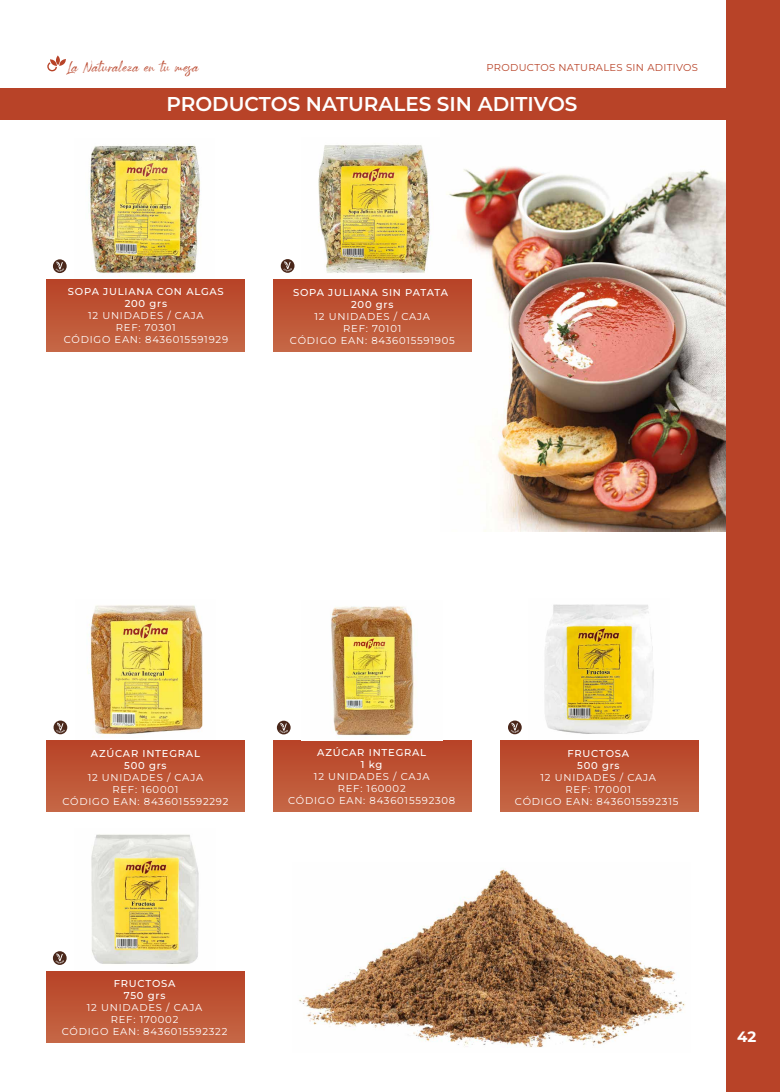
<style>
.page{position:relative;width:780px;height:1092px;background:#fff}
.page>*{position:absolute;margin:0;border:0;box-sizing:border-box;transform-origin:0 0}
.t1{font:600 20px "Montserrat";color:#fff}
.t2{font:100 15px "Montserrat";color:#fff}
.t3{font:13.75px "Spartwell";letter-spacing:.035em;color:#b84328}
.t4{font:100 10px/12px "Montserrat";letter-spacing:.075em;color:#fff;text-align:center}
.t5{font:100 10px "Montserrat";letter-spacing:.035em;color:#b84328}
</style>
<div class="page">
<img style="left:440px;top:120px;width:287px;height:412px">
<img style="left:299px;top:869px;width:386px;height:179px">
<div style="left:46px;top:971px;width:198px;height:71px;background:linear-gradient(to bottom,#b84326,#c56745)"></div>
<div style="left:500px;top:740px;width:198px;height:71px;background:linear-gradient(to bottom,#b84226,#c56745)"></div>
<div style="left:273px;top:740px;width:198px;height:71px;background:linear-gradient(to bottom,#b84226,#c56745)"></div>
<div style="left:46px;top:740px;width:198px;height:71px;background:linear-gradient(to bottom,#b84226,#c56745)"></div>
<div style="left:273px;top:280px;width:198px;height:71px;background:linear-gradient(to bottom,#b84327,#c56745)"></div>
<div style="left:46px;top:280px;width:198px;height:71px;background:linear-gradient(to bottom,#b84327,#c56745)"></div>
<img style="left:91px;top:834px;width:108px;height:130px">
<img style="left:544px;top:604px;width:110px;height:130px">
<img style="left:330px;top:606px;width:84px;height:130px">
<img style="left:87px;top:605px;width:116px;height:130px">
<img style="left:318px;top:137px;width:125px;height:142px">
<img style="left:90px;top:144px;width:111px;height:132px">
<svg style="left:53px;top:951px;width:14px;height:13px"></svg>
<svg style="left:508px;top:720px;width:13px;height:14px"></svg>
<svg style="left:277px;top:720px;width:13px;height:14px"></svg>
<svg style="left:54px;top:720px;width:13px;height:14px"></svg>
<svg style="left:281px;top:259px;width:13px;height:14px"></svg>
<svg style="left:53px;top:259px;width:14px;height:14px"></svg>
<div style="left:0;top:89px;width:780px;height:31px;background:#b84328"></div>
<svg style="left:47px;top:55px;width:19px;height:16px"></svg>
<div style="left:727px;top:0;width:53px;height:1091px;background:#b84328"></div>
<h3 class="t3" style="left:67px;top:58px;width:133px">La Naturaleza en tu mesa</h3>
<p class="t5" style="left:486px;top:60px;width:213px">PRODUCTOS NATURALES SIN ADITIVOS</p>
<h1 class="t1" style="left:166px;top:91px;width:412px">PRODUCTOS NATURALES SIN ADITIVOS</h1>
<p class="t4" style="left:64px;top:285px;width:166px">SOPA JULIANA CON ALGAS<br>200 grs<br>12 UNIDADES / CAJA<br>REF: 70301<br>CÓDIGO EAN: 8436015591929</p>
<p class="t4" style="left:290px;top:286px;width:166px">SOPA JULIANA SIN PATATA<br>200 grs<br>12 UNIDADES / CAJA<br>REF: 70101<br>CÓDIGO EAN: 8436015591905</p>
<p class="t4" style="left:62px;top:746px;width:167px">AZÚCAR INTEGRAL<br>500 grs<br>12 UNIDADES / CAJA<br>REF: 160001<br>CÓDIGO EAN: 8436015592292</p>
<p class="t4" style="left:288px;top:746px;width:169px">AZÚCAR INTEGRAL<br>1 kg<br>12 UNIDADES / CAJA<br>REF: 160002<br>CÓDIGO EAN: 8436015592308</p>
<p class="t4" style="left:515px;top:746px;width:165px">FRUCTOSA<br>500 grs<br>12 UNIDADES / CAJA<br>REF: 170001<br>CÓDIGO EAN: 8436015592315</p>
<p class="t4" style="left:62px;top:976px;width:167px">FRUCTOSA<br>750 grs<br>12 UNIDADES / CAJA<br>REF: 170002<br>CÓDIGO EAN: 8436015592322</p>
<h2 class="t2" style="left:737px;top:1026px;width:21px">42</h2>
</div>
